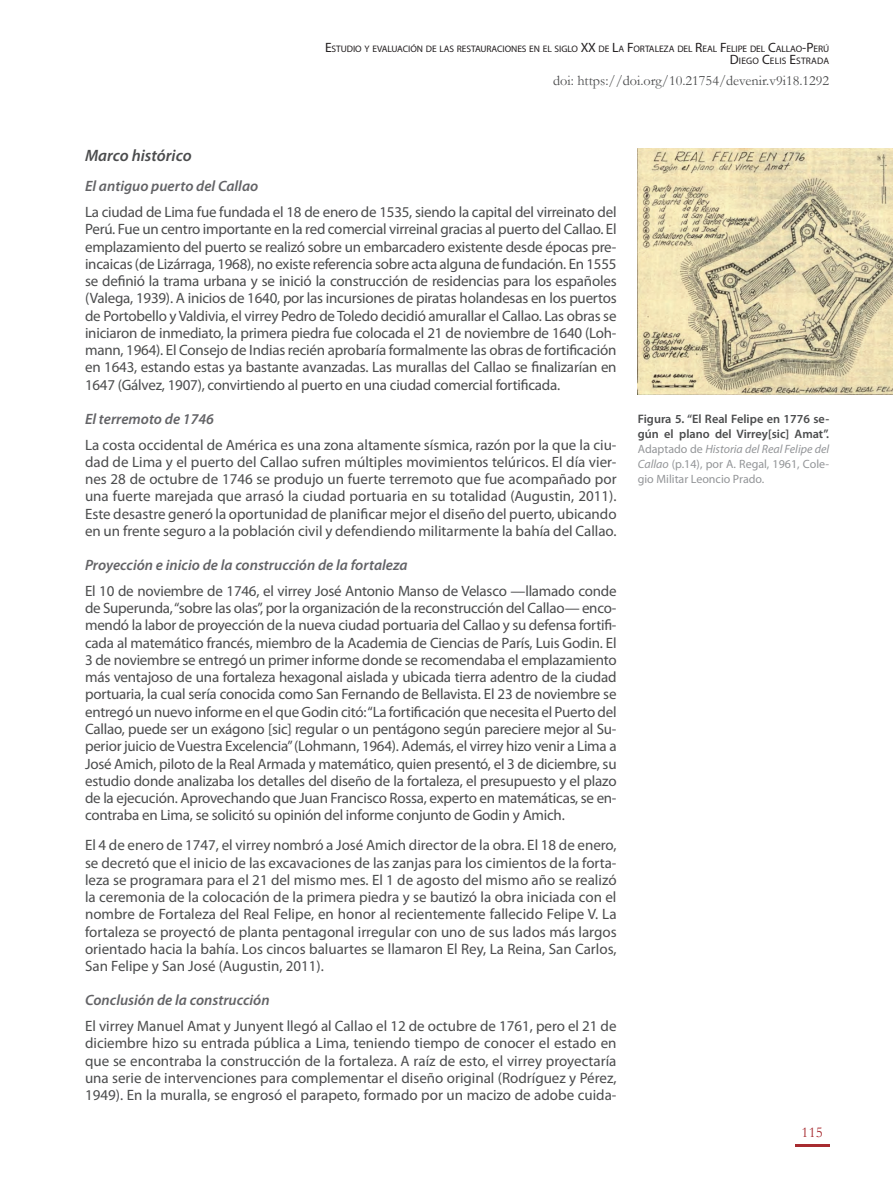
<style>
.page{position:relative;width:893px;height:1191px;background:#fff}
.page>*{position:absolute;margin:0;border:0;box-sizing:border-box;transform-origin:0 0}
.Subtitulo_2{font:italic 600 16.5px "Myriad Pro";color:#4b4c4d}
.Texto{font:15px/17.2px "Myriad Pro";color:#4b4c4d;text-align:justify}
.Subtitulo_3{font:italic 600 15px "Myriad Pro";color:#636366}
.t1{font:15px "Garamond";color:#a72b30}
.t2{font:14.25px "Garamond";color:#4b4c4d}
.Nombre_Figura{font:600 12.3px/15px "Myriad Pro";color:#4b4c4d}
.Nombre_Figura-2{font:12px/15px "Myriad Pro";color:#939598;text-align:justify}
.t3{font:9.45px/12px "Myriad Pro";letter-spacing:-.005em;color:#231f20;text-align:right}
.s1{font-size:13.5px}
.s2{font-style:italic}
</style>
<div class="page">
<hr style="left:795px;top:1144px;width:34px;height:2px;background:#a72b30">
<img style="left:638px;top:149px;width:255px;height:245px">
<p class="t3" style="left:325px;top:42px;width:506px"><span class="s1">E</span>STUDIO Y EVALUACIÓN DE LAS RESTAURACIONES EN EL SIGLO <span class="s1">XX</span> DE <span class="s1">L</span>A <span class="s1">F</span>ORTALEZA DEL <span class="s1">R</span>EAL <span class="s1">F</span>ELIPE DEL <span class="s1">C</span>ALLAO<span class="s1">-P</span>ERÚ<br><span class="s1">D</span> IEGO <span class="s1">C</span>ELIS <span class="s1">E</span>STRADA</p>
<p class="t2" style="left:553px;top:71px;width:278px">doi: https://doi.org/10.21754/devenir.v9i18.1292</p>
<p class="Subtitulo_2" style="left:85px;top:145px;width:108px">Marco histórico</p>
<p class="Subtitulo_3" style="left:85px;top:177px;width:175px">El antiguo puerto del Callao</p>
<p class="Texto" style="left:85px;top:203px;width:533px">La ciudad de Lima fue fundada el 18 de enero de 1535, siendo la capital del virreinato del Perú. Fue un centro importante en la red comercial virreinal gracias al puerto del Callao. El emplazamiento del puerto se realizó sobre un embarcadero existente desde épocas pre&shy;incaicas (de Lizárraga, 1968), no existe referencia sobre acta alguna de fundación. En 1555 se definió la trama urbana y se inició la construcción de residencias para los españoles (Valega, 1939). A inicios de 1640, por las incursiones de piratas holandesas en los puertos de Portobello y Valdivia, el virrey Pedro de Toledo decidió amurallar el Callao. Las obras se iniciaron de inmediato, la primera piedra fue colocada el 21 de noviembre de 1640 (Loh&shy;mann, 1964). El Consejo de Indias recién aprobaría formalmente las obras de fortificación en 1643, estando estas ya bastante avanzadas. Las murallas del Callao se finalizarían en 1647 (Gálvez, 1907), convirtiendo al puerto en una ciudad comercial fortificada.</p>
<p class="Subtitulo_3" style="left:85px;top:409px;width:131px">El terremoto de 1746</p>
<p class="Texto" style="left:85px;top:436px;width:533px">La costa occidental de América es una zona altamente sísmica, razón por la que la ciu&shy;dad de Lima y el puerto del Callao sufren múltiples movimientos telúricos. El día vier&shy;nes 28 de octubre de 1746 se produjo un fuerte terremoto que fue acompañado por una fuerte marejada que arrasó la ciudad portuaria en su totalidad (Augustin, 2011).<br>Este desastre generó la oportunidad de planificar mejor el diseño del puerto, ubicando en un frente seguro a la población civil y defendiendo militarmente la bahía del Callao.</p>
<p class="Subtitulo_3" style="left:85px;top:555px;width:324px">Proyección e inicio de la construcción de la fortaleza</p>
<p class="Texto" style="left:85px;top:582px;width:533px">El 10 de noviembre de 1746, el virrey José Antonio Manso de Velasco —llamado conde de Superunda, “sobre las olas”, por la organización de la reconstrucción del Callao— enco&shy;mendó la labor de proyección de la nueva ciudad portuaria del Callao y su defensa fortifi&shy;cada al matemático francés, miembro de la Academia de Ciencias de París, Luis Godin. El 3 de noviembre se entregó un primer informe donde se recomendaba el emplazamiento más ventajoso de una fortaleza hexagonal aislada y ubicada tierra adentro de la ciudad portuaria, la cual sería conocida como San Fernando de Bellavista. El 23 de noviembre se entregó un nuevo informe en el que Godin citó: “La fortificación que necesita el Puerto del Callao, puede ser un exágono [sic] regular o un pentágono según pareciere mejor al Su&shy;perior juicio de Vuestra Excelencia” (Lohmann, 1964). Además, el virrey hizo venir a Lima a José Amich, piloto de la Real Armada y matemático, quien presentó, el 3 de diciembre, su estudio donde analizaba los detalles del diseño de la fortaleza, el presupuesto y el plazo de la ejecución. Aprovechando que Juan Francisco Rossa, experto en matemáticas, se en&shy;contraba en Lima, se solicitó su opinión del informe conjunto de Godin y Amich.</p>
<p class="Texto" style="left:85px;top:836px;width:533px">El 4 de enero de 1747, el virrey nombró a José Amich director de la obra. El 18 de enero, se decretó que el inicio de las excavaciones de las zanjas para los cimientos de la forta&shy;leza se programara para el 21 del mismo mes. El 1 de agosto del mismo año se realizó la ceremonia de la colocación de la primera piedra y se bautizó la obra iniciada con el nombre de Fortaleza del Real Felipe, en honor al recientemente fallecido Felipe V. La fortaleza se proyectó de planta pentagonal irregular con uno de sus lados más largos orientado hacia la bahía. Los cincos baluartes se llamaron El Rey, La Reina, San Carlos, San Felipe y San José (Augustin, 2011).</p>
<p class="Subtitulo_3" style="left:85px;top:990px;width:186px">Conclusión de la construcción</p>
<p class="Texto" style="left:85px;top:1017px;width:533px">El virrey Manuel Amat y Junyent llegó al Callao el 12 de octubre de 1761, pero el 21 de diciembre hizo su entrada pública a Lima, teniendo tiempo de conocer el estado en que se encontraba la construcción de la fortaleza. A raíz de esto, el virrey proyectaría una serie de intervenciones para complementar el diseño original (Rodríguez y Pérez, 1949). En la muralla, se engrosó el parapeto, formado por un macizo de adobe cuida-</p>
<p class="Nombre_Figura" style="left:638px;top:411px;width:193px">Figura 5. “El Real Felipe en 1776 se&shy;gún el plano del Virrey[sic] Amat”.</p>
<p class="Nombre_Figura-2" style="left:638px;top:441px;width:193px">Adaptado de <span class="s2">Historia del Real Felipe del Callao</span> (p.14), por A. Regal, 1961, Cole&shy;gio Militar Leoncio Prado.</p>
<p class="t1" style="left:802px;top:1122px;width:23px">115</p>
</div>
